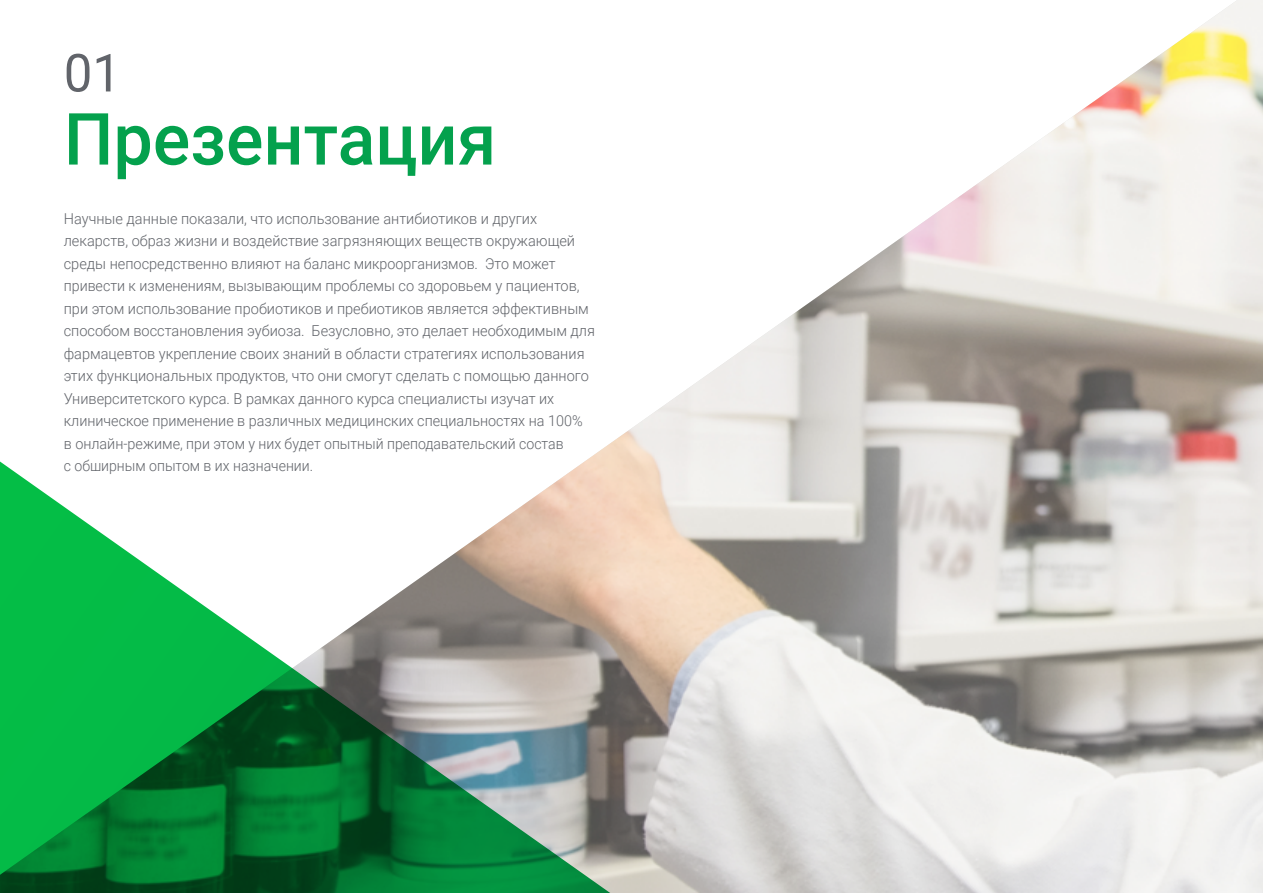
<style>
.page{position:relative;width:1263px;height:893px;background:#fff}
.page>*{position:absolute;margin:0;border:0;box-sizing:border-box;transform-origin:0 0}
.t1{font:500 72px "Roboto";color:#04a14d}
.t2{font:52.5px "Roboto";color:#61646a}
.t3{font:300 15px/22.5px "Roboto";color:#61646a}
</style>
<div class="page">
<img style="left:607px;top:0;width:656px;height:893px">
<svg style="left:0;top:446px;width:640px;height:447px"></svg>
<h2 class="t2" style="left:64px;top:36px;width:59px">01</h2>
<h1 class="t1" style="left:64px;top:89px;width:434px">Презентация</h1>
<p class="t3" style="left:64px;top:207px;width:533px">Научные данные показали, что использование антибиотиков и других лекарств, образ жизни и воздействие загрязняющих веществ окружающей среды непосредственно влияют на баланс микроорганизмов. Это может привести к изменениям, вызывающим проблемы со здоровьем у пациентов, при этом использование пробиотиков и пребиотиков является эффективным способом восстановления эубиоза. Безусловно, это делает необходимым для фармацевтов укрепление своих знаний в области стратегиях использования этих функциональных продуктов, что они смогут сделать с помощью данного Университетского курса. В рамках данного курса специалисты изучат их клиническое применение в различных медицинских специальностях на 100%<br>в онлайн-режиме, при этом у них будет опытный преподавательский состав<br>с обширным опытом в их назначении.</p>
</div>
